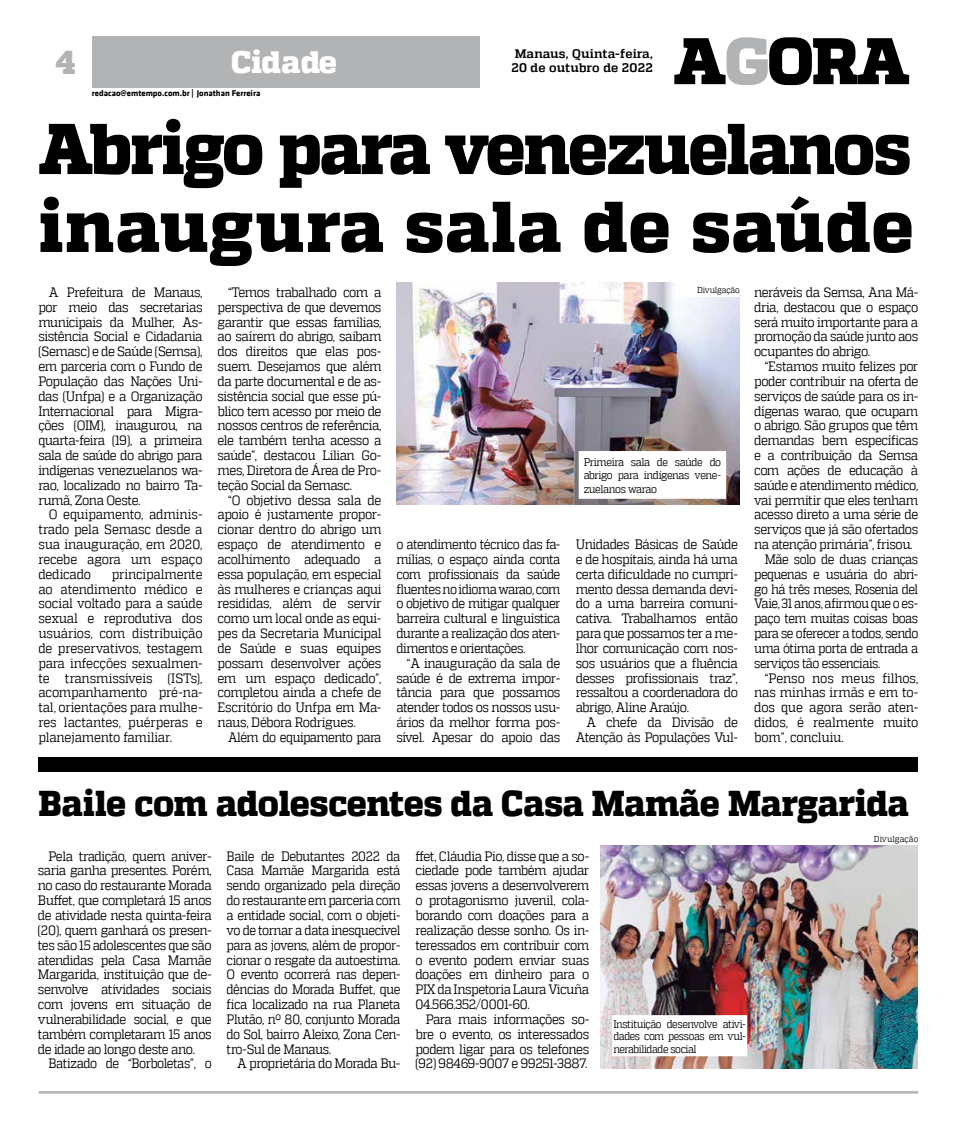
<style>
.page{position:relative;width:957px;height:1134px;background:#fff}
.page>*{position:absolute;margin:0;border:0;box-sizing:border-box;transform-origin:0 0}
.t1{font:800 71.75px/77.9px "MW Quadon";letter-spacing:-.025em;color:#000;scale:.95 1}
.t2{font:800 35.88px "MW Quadon";letter-spacing:-.015em;color:#000;scale:.95 1}
.t3{font:800 33px "MW Quadon";color:#b1b3b5;scale:.95 1}
.t4{font:800 30.88px "MW Quadon";color:#fff}
.t5{font:13.62px/14.9px "MW Quadon";letter-spacing:-.04em;color:#000;text-align:justify;scale:.9 1}
.t6{font:13.62px/14.9px "MW Quadon";letter-spacing:-.04em;color:#000;text-align:justify;scale:.88 1}
.t7{font:13.62px "MW Quadon";letter-spacing:-.04em;color:#000;scale:.87 1}
.t8{font:13.62px "MW Quadon";letter-spacing:-.01em;color:#000;scale:.9 1}
.t9{font:13.62px "MW Quadon";letter-spacing:-.015em;color:#000;scale:.9 1}
.t10{font:13.62px "MW Quadon";letter-spacing:-.02em;color:#000;scale:.9 1}
.t11{font:700 12.38px "MW Quadon";letter-spacing:.01em;color:#000}
.t12{font:11.12px/12.4px "MW Quadon";letter-spacing:-.04em;color:#000;text-align:justify;scale:.88 1}
.t13{font:11.12px/13.4px "MW Quadon";letter-spacing:-.04em;color:#000;text-align:justify;scale:.9 1}
.t14{font:700 8.62px "MW Klavika Bd";color:#000}
.t15{font:8.62px "MW Quadon";color:#000;scale:.9 1}
</style>
<div class="page">
<div style="left:92px;top:36px;width:387px;height:52px;background:#b1b3b5"></div>
<svg style="left:674px;top:37px;width:235px;height:48px"></svg>
<hr style="left:39px;top:1091px;width:879px;height:2px;background:#b1b3b5">
<img style="left:396px;top:282px;width:343px;height:223px">
<div style="left:682px;top:282px;width:57px;height:15px;background:#fff"></div>
<div style="left:581px;top:453px;width:142px;height:43px;background:#fff"></div>
<div style="left:39px;top:757px;width:879px;height:15px;background:#000"></div>
<img style="left:600px;top:846px;width:317px;height:222px">
<div style="left:613px;top:1016px;width:133px;height:40px;background:#fff"></div>
<div style="left:612px;top:1015px;width:135px;height:41px;border:1px solid #fff"></div>
<h3 class="t3" style="left:56px;top:43px;width:23px">4</h3>
<h3 class="t4" style="left:231px;top:44px;width:107px">Cidade</h3>
<p class="t14" style="left:92px;top:87px;width:170px">redacao@emtempo.com.br | Jonathan Ferreira</p>
<p class="t11" style="left:515px;top:46px;width:140px">Manaus, Quinta-feira,</p>
<p class="t11" style="left:511px;top:61px;width:143px">20 de outubro de 2022</p>
<h1 class="t1" style="left:38px;top:112px;width:923px">Abrigo para venezuelanos inaugura sala de saúde</h1>
<p class="t15" style="left:697px;top:285px;width:49px">Divulgação</p>
<p class="t5" style="left:754px;top:285px;width:184px">neráveis da Semsa, Ana Má&shy;dria, destacou que o espaço será muito importante para a promoção da saúde junto aos ocupantes do abrigo.</p>
<p class="t5" style="left:765px;top:359px;width:172px">“Estamos muito felizes por</p>
<p class="t5" style="left:754px;top:374px;width:184px">poder contribuir na oferta de</p>
<p class="t5" style="left:754px;top:388px;width:184px">serviços de saúde para os in-</p>
<p class="t5" style="left:754px;top:403px;width:184px">dígenas warao, que ocupam</p>
<p class="t5" style="left:754px;top:418px;width:184px">o abrigo. São grupos que têm</p>
<p class="t5" style="left:754px;top:433px;width:184px">demandas bem específicas</p>
<p class="t5" style="left:754px;top:448px;width:184px">e a contribuição da Semsa</p>
<p class="t5" style="left:754px;top:463px;width:184px">com ações de educação à</p>
<p class="t5" style="left:754px;top:477px;width:184px">saúde e atendimento médico,</p>
<p class="t5" style="left:754px;top:492px;width:184px">vai permitir que eles tenham</p>
<p class="t5" style="left:754px;top:507px;width:184px">acesso direto a uma série de</p>
<p class="t5" style="left:754px;top:522px;width:184px">serviços que já são ofertados</p>
<p class="t5" style="left:754px;top:537px;width:177px">na atenção primária”, frisou.</p>
<p class="t7" style="left:765px;top:551px;width:178px">Mãe solo de duas crianças</p>
<p class="t7" style="left:754px;top:566px;width:190px">pequenas e usuária do abri-</p>
<p class="t7" style="left:754px;top:581px;width:190px">go há três meses, Rosenia del</p>
<p class="t7" style="left:754px;top:596px;width:190px">Vaie, 31 anos, afirmou que o es-</p>
<p class="t7" style="left:754px;top:611px;width:190px">paço tem muitas coisas boas</p>
<p class="t7" style="left:754px;top:626px;width:190px">para se oferecer a todos, sendo</p>
<p class="t7" style="left:754px;top:640px;width:190px">uma ótima porta de entrada a</p>
<p class="t7" style="left:754px;top:655px;width:147px">serviços tão essenciais.</p>
<p class="t8" style="left:765px;top:670px;width:172px">“Penso nos meus filhos,</p>
<p class="t8" style="left:754px;top:685px;width:184px">nas minhas irmãs e em to-</p>
<p class="t10" style="left:754px;top:700px;width:184px">dos que agora serão aten-</p>
<p class="t9" style="left:754px;top:715px;width:184px">didos, é realmente muito</p>
<p class="t9" style="left:754px;top:729px;width:101px">bom”, concluiu.</p>
<p class="t5" style="left:38px;top:285px;width:184px;text-indent:11px">A Prefeitura de Manaus, por meio das secretarias municipais da Mulher, As&shy;sistência Social e Cidadania (Semasc) e de Saúde (Semsa), em parceria com o Fundo de População das Nações Uni&shy;das (Unfpa) e a Organização Internacional para Migra&shy;ções (OIM), inaugurou, na quarta-feira (19), a primeira sala de saúde do abrigo para indígenas venezuelanos wa&shy;rao, localizado no bairro Ta&shy;rumã, Zona Oeste.</p>
<p class="t5" style="left:38px;top:507px;width:184px;text-indent:11px">O equipamento, adminis&shy;trado pela Semasc desde a sua inauguração, em 2020, recebe agora um espaço dedicado</p>
<p class="t5" style="left:217px;top:285px;width:184px;text-indent:11px">“Temos trabalhado com a perspectiva de que devemos garantir que essas famílias, ao saírem do abrigo, saibam dos direitos que elas pos&shy;suem. Desejamos que além da parte documental e de as&shy;sistência social que esse pú&shy;blico tem acesso por meio de nossos centros de referência, ele também tenha acesso a saúde”, destacou Lilian Go&shy;mes, Diretora de Área de Pro&shy;teção Social da Semasc.</p>
<p class="t5" style="left:217px;top:492px;width:184px;text-indent:11px">“O objetivo dessa sala de apoio é justamente propor&shy;cionar dentro do abrigo um espaço de atendimento e acolhimento adequado a essa população, em especial às mulheres e crianças aqui resididas, além de servir como um local onde as equi&shy;pes da Secretaria Municipal de Saúde e suas equipes possam desenvolver ações em um espaço dedicado”, completou ainda a chefe de Escritório do Unfpa em Ma&shy;naus, Débora Rodrigues.</p>
<p class="t6" style="left:228px;top:730px;width:176px">Além do equipamento para</p>
<p class="t13" style="left:583px;top:455px;width:154px">Primeira sala de saúde do abrigo para indígenas vene&shy;zuelanos warao</p>
<p class="t6" style="left:396px;top:537px;width:188px">o atendimento técnico das fa&shy;mílias, o espaço ainda conta com profissionais da saúde fluentes no idioma warao, com o objetivo de mitigar qualquer barreira cultural e linguística durante a realização dos aten&shy;dimentos e orientações.</p>
<p class="t5" style="left:396px;top:655px;width:184px;text-indent:11px">“A inauguração da sala de saúde é de extrema impor&shy;tância para que possamos atender todos os nossos usu&shy;ários da melhor forma pos&shy;sível. Apesar do apoio das</p>
<p class="t5" style="left:576px;top:537px;width:182px">Unidades Básicas de Saúde e de hospitais, ainda há uma certa dificuldade no cumpri&shy;mento dessa demanda devi&shy;do a uma barreira comuni&shy;cativa. Trabalhamos então para que possamos ter a me&shy;lhor comunicação com nos&shy;sos usuários que a fluência desses profissionais traz”, ressaltou a coordenadora do abrigo, Aline Araújo.</p>
<p class="t5" style="left:576px;top:715px;width:182px;text-align:right">A chefe da Divisão de<br>Atenção às Populações Vul-</p>
<p class="t5" style="left:38px;top:566px;width:184px;text-indent:73px">principalmente ao atendimento médico e social voltado para a saúde sexual e reprodutiva dos usuários, com distribuição de preservativos, testagem para infecções sexualmen&shy;te transmissíveis (ISTs), acompanhamento pré-na&shy;tal, orientações para mulhe&shy;res lactantes, puérperas e planejamento familiar.</p>
<h2 class="t2" style="left:39px;top:782px;width:917px">Baile com adolescentes da Casa Mamãe Margarida</h2>
<p class="t5" style="left:38px;top:848px;width:195px;text-indent:11px">Pela tradição, quem aniver&shy;saria ganha presentes. Porém, no caso do restaurante Morada Buffet, que completará 15 anos de atividade nesta quinta-feira (20), quem ganhará os presen&shy;tes são 15 adolescentes que são atendidas pela Casa Mamãe Margarida, instituição que de&shy;senvolve atividades sociais com jovens em situação de vulnerabilidade social, e que também completaram 15 anos de idade ao longo deste ano.</p>
<p class="t6" style="left:48px;top:1056px;width:187px">Batizado de “Borboletas”, o</p>
<p class="t15" style="left:874px;top:834px;width:51px">Divulgação</p>
<p class="t5" style="left:415px;top:848px;width:195px">ffet, Cláudia Pio, disse que a so&shy;ciedade pode também ajudar essas jovens a desenvolverem o protagonismo juvenil, cola&shy;borando com doações para a realização desse sonho. Os in&shy;teressados em contribuir com o evento podem enviar suas doações em dinheiro para o PIX da Inspetoria Laura Vicuña 04.566.352/0001-60.</p>
<p class="t5" style="left:415px;top:1011px;width:195px;text-indent:11px">Para mais informações so&shy;bre o evento, os interessados podem ligar para os telefones (92) 98469-9007 e 99251-3887.</p>
<p class="t12" style="left:613px;top:1018px;width:152px">Instituição desenvolve ativi&shy;dades com pessoas em vul&shy;nerabilidade social</p>
<p class="t6" style="left:227px;top:848px;width:199px">Baile de Debutantes 2022 da Casa Mamãe Margarida está sendo organizado pela direção do restaurante em parceria com a entidade social, com o objeti&shy;vo de tornar a data inesquecível para as jovens, além de propor&shy;cionar o resgate da autoestima.<br>O evento ocorrerá nas depen&shy;dências do Morada Buffet, que fica localizado na rua Planeta Plutão, nº 80, conjunto Morada do Sol, bairro Aleixo, Zona Cen&shy;tro-Sul de Manaus.</p>
<p class="t5" style="left:237px;top:1056px;width:183px">A proprietária do Morada Bu-</p>
</div>
